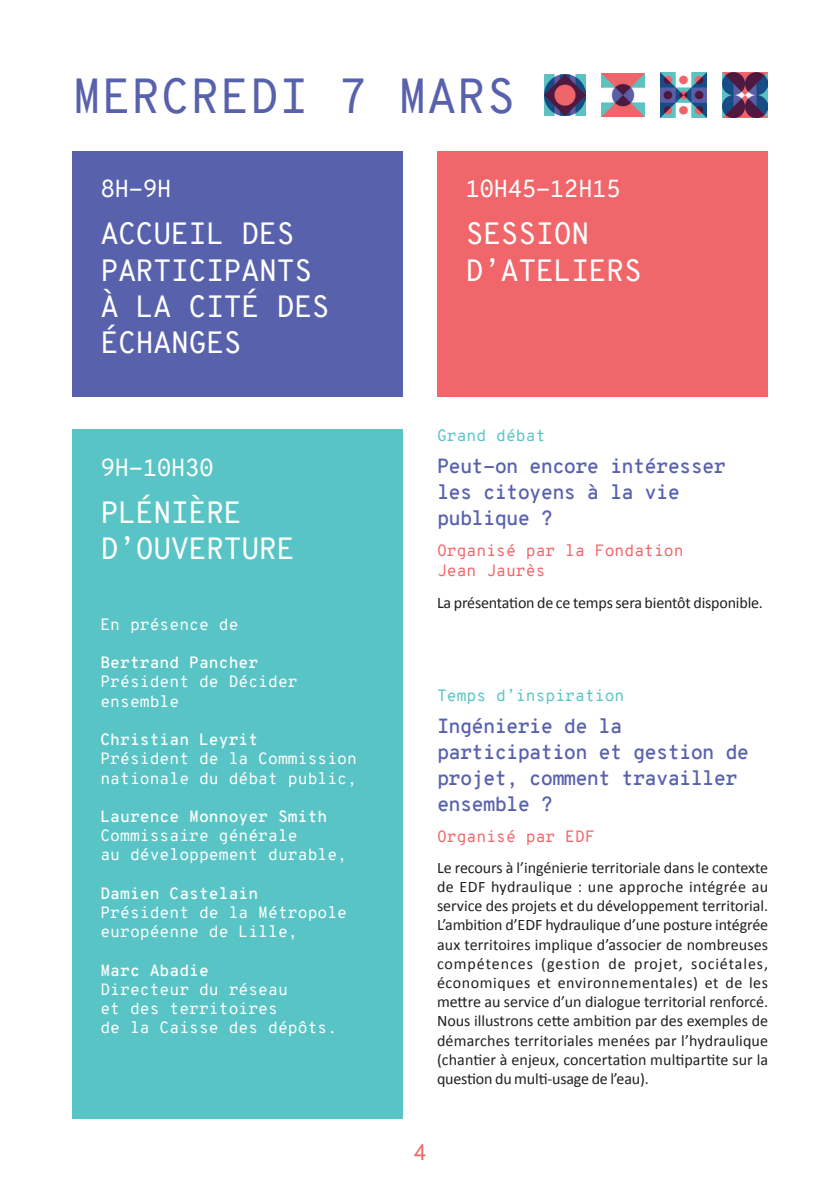
<style>
.page{position:relative;width:840px;height:1191px;background:#fff}
.page>*{position:absolute;margin:0;border:0;box-sizing:border-box;transform-origin:0 0}
.t1{font:48px "Overpass Mono";color:#5861ac}
.t2{font:30px/36px "Overpass Mono";letter-spacing:-.03em;color:#fff}
.t3{font:24px "Overpass Mono";letter-spacing:-.03em;color:#fff}
.t4{font:22px "Overpass Mono";color:#f1666a}
.t5{font:600 20px/26px "Overpass Mono";letter-spacing:-.04em;color:#5861ac}
.t6{font:16px/19.2px "Calibri";letter-spacing:-.01em;color:#231f20;text-align:justify}
.t7{font:16px/19.2px "Overpass Mono";color:#fff}
.t8{font:600 16px "Overpass Mono";color:#fff}
.t9{font:16px/20px "Overpass Mono";color:#f1666a}
.t10{font:16px "Overpass Mono";color:#59c4c5}
</style>
<div class="page">
<img style="left:544px;top:74px;width:41px;height:41px">
<img style="left:722px;top:72px;width:45px;height:45px">
<img style="left:601px;top:73px;width:43px;height:43px">
<img style="left:660px;top:72px;width:45px;height:45px">
<div style="left:72px;top:151px;width:331px;height:245px;background:#5861ac"></div>
<div style="left:72px;top:429px;width:331px;height:690px;background:#59c4c5"></div>
<div style="left:437px;top:151px;width:330px;height:245px;background:#f1666a"></div>
<h1 class="t1" style="left:72px;top:62px;width:445px">MERCREDI 7 MARS</h1>
<h3 class="t3" style="left:100px;top:172px;width:73px">8H-9H</h3>
<h2 class="t2" style="left:100px;top:216px;width:231px">ACCUEIL DES<br>PARTICIPANTS<br>À LA CITÉ DES<br>ÉCHANGES</h2>
<h3 class="t3" style="left:100px;top:450px;width:115px">9H-10H30</h3>
<h2 class="t2" style="left:100px;top:495px;width:196px">PLÉNIÈRE<br>D’OUVERTURE</h2>
<p class="t7" style="left:100px;top:615px;width:139px">En présence de</p>
<p class="t8" style="left:100px;top:651px;width:159px">Bertrand Pancher</p>
<p class="t7" style="left:100px;top:672px;width:199px">Président de Décider ensemble</p>
<p class="t8" style="left:100px;top:728px;width:159px">Christian Leyrit</p>
<p class="t7" style="left:100px;top:749px;width:258px">Président de la Commission nationale du débat public,</p>
<p class="t8" style="left:100px;top:805px;width:228px">Laurence Monnoyer Smith</p>
<p class="t7" style="left:100px;top:826px;width:248px">Commissaire générale<br>au développement durable,</p>
<p class="t8" style="left:100px;top:881px;width:159px">Damien Castelain</p>
<p class="t7" style="left:100px;top:903px;width:248px">Président de la Métropole européenne de Lille,</p>
<p class="t8" style="left:100px;top:958px;width:110px">Marc Abadie</p>
<p class="t7" style="left:100px;top:979px;width:238px">Directeur du réseau<br>et des territoires<br>de la Caisse des dépôts.</p>
<h3 class="t3" style="left:465px;top:172px;width:157px">10H45-12H15</h3>
<h2 class="t2" style="left:465px;top:216px;width:178px">SESSION<br>D’ATELIERS</h2>
<p class="t10" style="left:437px;top:424px;width:110px">Grand débat</p>
<p class="t5" style="left:437px;top:453px;width:290px">Peut-on encore intéresser les citoyens à la vie publique ?</p>
<p class="t9" style="left:437px;top:541px;width:248px">Organisé par la Fondation<br>Jean Jaurès</p>
<p class="t6" style="left:437px;top:593px;width:327px">La présentation de ce temps sera bientôt disponible.</p>
<p class="t10" style="left:437px;top:684px;width:189px">Temps d’inspiration</p>
<p class="t5" style="left:437px;top:713px;width:313px">Ingénierie de la participation et gestion de projet, comment travailler ensemble ?</p>
<p class="t9" style="left:437px;top:826px;width:159px">Organisé par EDF</p>
<p class="t6" style="left:437px;top:858px;width:332px">Le recours à l’ingénierie territoriale dans le contexte de EDF hydraulique : une approche intégrée au service des projets et du développement territorial.<br>L’ambition d’EDF hydraulique d’une posture intégrée aux territoires implique d’associer de nombreuses compétences (gestion de projet, sociétales, économiques et environnementales) et de les mettre au service d’un dialogue territorial renforcé.<br>Nous illustrons cette ambition par des exemples de démarches territoriales menées par l’hydraulique (chantier à enjeux, concertation multipartite sur la question du multi-usage de l’eau).</p>
<h3 class="t4" style="left:413px;top:1136px;width:15px">4</h3>
</div>
